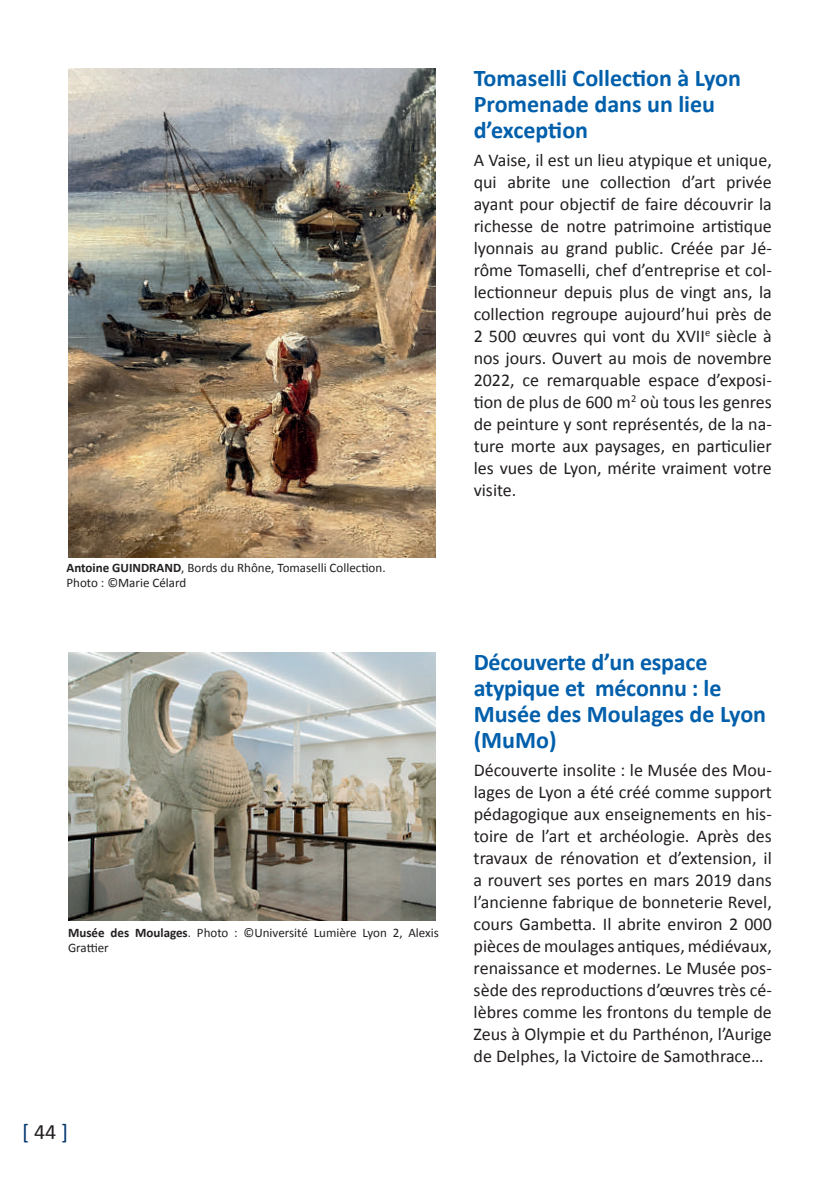
<style>
.page{position:relative;width:840px;height:1191px;background:#fff}
.page>*{position:absolute;margin:0;border:0;box-sizing:border-box;transform-origin:0 0}
.t1{font:700 24px/26px "Calibri";color:#015fab}
.t2{font:22px "Calibri";color:#00366e}
.t3{font:18px/22px "Calibri";color:#231f20;text-align:justify}
.t4{font:13px/15px "Calibri";color:#231f20}
.s1{font-weight:700}
.s2{color:#231f20}
</style>
<div class="page">
<img style="left:68px;top:68px;width:367px;height:489px">
<img style="left:68px;top:652px;width:367px;height:268px">
<p class="t4" style="left:66px;top:560px;width:320px"><span class="s1">Antoine GUINDRAND</span>, Bords du Rhône, Tomaselli Collection.<br>Photo : ©Marie Célard</p>
<p class="t4" style="left:68px;top:924px;width:372px"><span class="s1">Musée des Moulages</span>. Photo : ©Université Lumière Lyon 2, Alexis<br>Grattier</p>
<p class="t2" style="left:22px;top:1116px;width:47px">[ <span class="s2">44</span> ]</p>
<h1 class="t1" style="left:473px;top:64px;width:268px">Tomaselli Collection à Lyon<br>Promenade dans un lieu d’exception</h1>
<p class="t3" style="left:473px;top:148px;width:299px">A Vaise, il est un lieu atypique et unique, qui abrite une collection d’art privée ayant pour objectif de faire découvrir la richesse de notre patrimoine artistique lyonnais au grand public. Créée par Jé&shy;rôme Tomaselli, chef d’entreprise et col&shy;lectionneur depuis plus de vingt ans, la collection regroupe aujourd’hui près de 2 500 œuvres qui vont du XVII<sup>e</sup> siècle à nos jours. Ouvert au mois de novembre 2022, ce remarquable espace d’exposi&shy;tion de plus de 600 m<sup>2</sup> où tous les genres de peinture y sont représentés, de la na&shy;ture morte aux paysages, en particulier les vues de Lyon, mérite vraiment votre visite.</p>
<h1 class="t1" style="left:473px;top:648px;width:294px">Découverte d’un espace atypique et méconnu : le<br>Musée des Moulages de Lyon (MuMo)</h1>
<p class="t3" style="left:473px;top:758px;width:299px">Découverte insolite : le Musée des Mou&shy;lages de Lyon a été créé comme support pédagogique aux enseignements en his&shy;toire de l’art et archéologie. Après des travaux de rénovation et d’extension, il a rouvert ses portes en mars 2019 dans l’ancienne fabrique de bonneterie Revel, cours Gambetta. Il abrite environ 2 000 pièces de moulages antiques, médiévaux, renaissance et modernes. Le Musée pos&shy;sède des reproductions d’œuvres très cé&shy;lèbres comme les frontons du temple de Zeus à Olympie et du Parthénon, l’Aurige de Delphes, la Victoire de Samothrace…</p>
</div>
